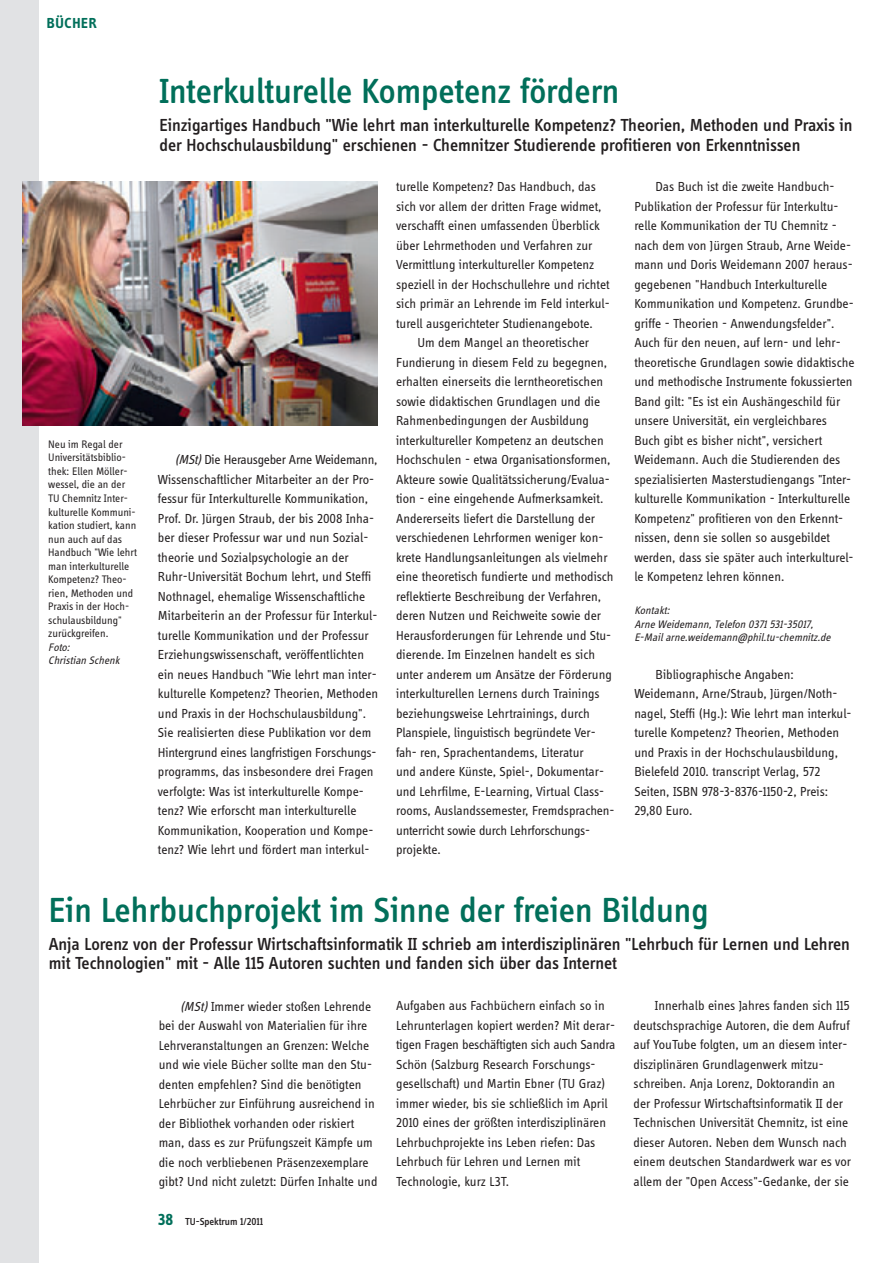
<style>
.page{position:relative;width:893px;height:1263px;background:#fff}
.page>*{position:absolute;margin:0;border:0;box-sizing:border-box;transform-origin:0 0}
.t1{font:500 36px "Info Disp";color:#016f5a}
.t2{font:500 18px/19.5px "Info Disp";color:#231f20}
.t3{font:700 15px "Info Disp";letter-spacing:.045em;color:#016f5a}
.t4{font:13.5px/19.5px "Info Disp";color:#231f20}
.t5{font:11.25px/13.5px "Info Disp";color:#231f20}
.t6{font:italic 11.25px/13.5px "Info Disp";color:#231f20}
.t7{font:500 10.5px "Info Disp";color:#231f20}
.s1{font-style:italic}
.s2{font-weight:700;font-size:16.5px;color:#016f5a}
</style>
<div class="page">
<div style="left:0;top:0;width:38px;height:1263px;background:#e1e2e4"></div>
<img style="left:22px;top:181px;width:356px;height:244px">
<p class="t3" style="left:47px;top:18px;width:52px">BÜCHER</p>
<p class="t5" style="left:48px;top:438px;width:90px">Neu im Regal der<br>Universitätsbiblio&shy;thek: Ellen Möller&shy;wessel, die an der<br>TU Chemnitz Inter&shy;kulturelle Kommuni&shy;kation studiert, kann nun auch auf das<br>Handbuch "Wie lehrt man interkulturelle<br>Kompetenz? Theo&shy;rien, Methoden und<br>Praxis in der Hoch&shy;schulausbildung" zurückgreifen.</p>
<p class="t6" style="left:48px;top:641px;width:75px">Foto:<br>Christian Schenk</p>
<h1 class="t1" style="left:159px;top:78px;width:461px">Interkulturelle Kompetenz fördern</h1>
<h2 class="t2" style="left:159px;top:117px;width:695px">Einzigartiges Handbuch "Wie lehrt man interkulturelle Kompetenz? Theorien, Methoden und Praxis in der Hochschulausbildung" erschienen - Chemnitzer Studierende profitieren von Erkenntnissen</h2>
<p class="t4" style="left:158px;top:451px;width:222px;text-indent:17px"><span class="s1">(MSt)</span>Die Herausgeber Arne Weidemann, Wissenschaftlicher Mitarbeiter an der Pro - fessur für Interkulturelle Kommunika tion, Prof. Dr. Jürgen Straub, der bis 2008 Inha - ber dieser Pro fessur war und nun Sozial - theorie und Sozialpsychologie an der Ruhr-Universität Bochum lehrt, und Steffi Nothnagel, ehemalige Wissen schaft liche Mitarbeiterin an der Professur für Interkul - turelle Kommuni kation und der Professur Erziehungs wis senschaft, veröffentlichten ein neues Handbuch "Wie lehrt man inter&shy;kulturelle Kompetenz? Theorien, Methoden und Praxis in der Hochschulausbildung".<br>Sie realisierten diese Publi kation vor dem Hintergrund eines langfristigen Forschungs - programms, das insbesondere drei Fragen verfolgte: Was ist interkulturelle Kompe - tenz? Wie er forscht man interkulturelle Kommunika tion, Kooperation und Kompe - tenz? Wie lehrt und fördert man interkul-</p>
<p class="t4" style="left:396px;top:178px;width:201px">turelle Kompe tenz? Das Handbuch, das</p>
<p class="t4" style="left:396px;top:198px;width:207px">sich vor allem der dritten Frage widmet,</p>
<p class="t4" style="left:396px;top:217px;width:205px">verschafft einen umfassenden Überblick</p>
<p class="t4" style="left:396px;top:237px;width:198px">über Lehrmetho den und Verfahren zur</p>
<p class="t4" style="left:396px;top:256px;width:200px">Vermit tlung interkultureller Kompetenz</p>
<p class="t4" style="left:396px;top:276px;width:215px">speziell in der Hoch schullehre und richtet</p>
<p class="t4" style="left:396px;top:295px;width:215px">sich primär an Lehrende im Feld interkul-</p>
<p class="t4" style="left:396px;top:315px;width:198px">turell ausgerichteter Studienangebote.</p>
<p class="t4" style="left:417px;top:334px;width:173px">Um dem Mangel an theoretischer</p>
<p class="t4" style="left:396px;top:354px;width:212px">Fun dierung in diesem Feld zu begegnen,</p>
<p class="t4" style="left:396px;top:373px;width:209px">erhalten einerseits die lerntheoretischen</p>
<p class="t4" style="left:396px;top:393px;width:206px">sowie didaktischen Grundlagen und die</p>
<p class="t4" style="left:396px;top:412px;width:194px">Rahmenbedingungen der Ausbildung</p>
<p class="t4" style="left:396px;top:432px;width:209px">interkultureller Kompetenz an deutschen</p>
<p class="t4" style="left:396px;top:451px;width:216px">Hochschulen - etwa Organi sati onsformen,</p>
<p class="t4" style="left:396px;top:471px;width:215px">Akteure sowie Qualitätssiche rung/Evalua -</p>
<p class="t4" style="left:396px;top:490px;width:209px">tion - eine eingehende Auf merksamkeit.</p>
<p class="t4" style="left:396px;top:510px;width:201px">Andererseits liefert die Dar stellung der</p>
<p class="t4" style="left:396px;top:529px;width:209px">verschiedenen Lehrformen weniger kon-</p>
<p class="t4" style="left:396px;top:549px;width:213px">krete Handlungsanleitungen als vielmehr</p>
<p class="t4" style="left:396px;top:568px;width:219px">eine theoretisch fundierte und methodisch</p>
<p class="t4" style="left:396px;top:587px;width:207px">reflektierte Beschreibung der Verfahren,</p>
<p class="t4" style="left:396px;top:607px;width:206px">deren Nutzen und Reich weite sowie der</p>
<p class="t4" style="left:396px;top:626px;width:217px">Herausforderungen für Lehrende und Stu -</p>
<p class="t4" style="left:396px;top:646px;width:201px">dierende. Im Einzelnen handelt es sich</p>
<p class="t4" style="left:396px;top:665px;width:217px">unter anderem um Ansätze der Förderung</p>
<p class="t4" style="left:396px;top:685px;width:205px">interkulturellen Lernens durch Trainings</p>
<p class="t4" style="left:396px;top:704px;width:195px">beziehungsweise Lehr trainings, durch</p>
<p class="t4" style="left:396px;top:724px;width:201px">Planspiele, linguistisch begründete Ver-</p>
<p class="t4" style="left:396px;top:743px;width:189px">fah- ren, Sprachentandems, Literatur</p>
<p class="t4" style="left:396px;top:763px;width:209px">und an de re Künste, Spiel-, Doku mentar-</p>
<p class="t4" style="left:396px;top:782px;width:209px">und Lehrfilme, E-Learning, Virtual Class-</p>
<p class="t4" style="left:396px;top:802px;width:220px">rooms, Auslandssemester, Fremdsprachen-</p>
<p class="t4" style="left:396px;top:821px;width:195px">unter richt sowie durch Lehrfor schungs-</p>
<p class="t4" style="left:396px;top:841px;width:46px">projekte.</p>
<p class="t4" style="left:634px;top:178px;width:222px;text-indent:21px">Das Buch ist die zweite Handbuch-Publikation der Professur für Interkultu - relle Kommunikation der TU Chemnitz - nach dem von Jürgen Straub, Arne Weide - mann und Doris Weidemann 2007 heraus&shy;gegebenen "Handbuch Interkulturelle Kommunikation und Kompetenz. Grundbe - griffe - Theorien - Anwendungs felder".<br>Auch für den neuen, auf lern- und lehr&shy;theoretische Grundlagen sowie didaktische und methodische Instrumente fokussierten Band gilt: "Es ist ein Aushängeschild für unsere Universität, ein vergleichbares Buch gibt es bisher nicht", versichert Weidemann. Auch die Studierenden des spezialisierten Masterstudiengangs "Inter - kulturelle Kommunikation - Interkulturelle Kompetenz" profitieren von den Erkennt - nissen, denn sie sollen so ausgebildet werden, dass sie später auch interkulturel&shy;le Kompetenz lehren können.</p>
<p class="t6" style="left:634px;top:605px;width:200px">Kontakt:<br>Arne Weidemann,Telefon 0371531-35017,<br>E-Mail arne.weidemann@phil.tu-chemnitz.de</p>
<p class="t4" style="left:634px;top:666px;width:219px;text-indent:21px">Bibliographische Angaben:<br>Weidemann, Arne/Straub, Jürgen/Noth - nagel, Steffi (Hg.): Wie lehrt man interkul&shy;turelle Kompetenz? Theorien, Me thoden und Praxis in der Hochschul aus bildung, Bielefeld 2010. transcript Verlag, 572<br>Seiten, ISBN 978-3-8376-1150-2, Preis:<br>29,80 Euro.</p>
<h1 class="t1" style="left:49px;top:896px;width:661px">Ein Lehrbuchprojekt im Sinne der freien Bildung</h1>
<h2 class="t2" style="left:49px;top:935px;width:803px">Anja Lorenz von der Professur Wirtschaftsinformatik II schrieb am interdisziplinären "Lehrbuch für Lernen und Lehren mit Technologien" mit - Alle 115 Autoren suchten und fanden sich über das Internet</h2>
<p class="t4" style="left:159px;top:997px;width:220px;text-indent:21px"><span class="s1">(MSt)</span>Immer wieder stoßen Lehrende bei der Auswahl von Materialien für ihre Lehrveranstaltungen an Grenzen: Welche und wie viele Bücher sollte man den Stu - denten empfehlen? Sind die benötigten Lehrbücher zur Einführung ausreichend in der Bibliothek vorhanden oder riskiert man, dass es zur Prüfungszeit Kämpfe um die noch verbliebenen Präsenzexemplare gibt? Und nicht zuletzt: Dürfen Inhalte und</p>
<p class="t4" style="left:396px;top:997px;width:221px">Aufgaben aus Fachbüchern einfach so in Lehrunterlagen kopiert werden? Mit derar&shy;tigen Fragen beschäftigten sich auch Sandra Schön (Salzburg Research For schungs - gesellschaft) und Martin Ebner (TU Graz) immer wieder, bis sie schließlich im April 2010 eines der größten interdisziplinären Lehrbuch pro jekte ins Leben riefen: Das Lehrbuch für Lehren und Lernen mit Technologie, kurz L3T.</p>
<p class="t4" style="left:634px;top:997px;width:219px;text-indent:21px">Innerhalb eines Jahres fanden sich 115 deutschsprachige Autoren, die dem Aufruf auf YouTube folgten, um an diesem inter&shy;disziplinären Grundlagenwerk mitzu&shy;schreiben. Anja Lorenz, Doktorandin an der Professur Wirtschaftsinformatik II der Technischen Universität Chemnitz, ist eine dieser Autoren. Neben dem Wunsch nach einem deutschen Standardwerk war es vor allem der "Open Access"-Gedanke, der sie</p>
<p class="t7" style="left:158px;top:1217px;width:106px"><span class="s2">38</span> TU-Spektrum 1/2011</p>
</div>
